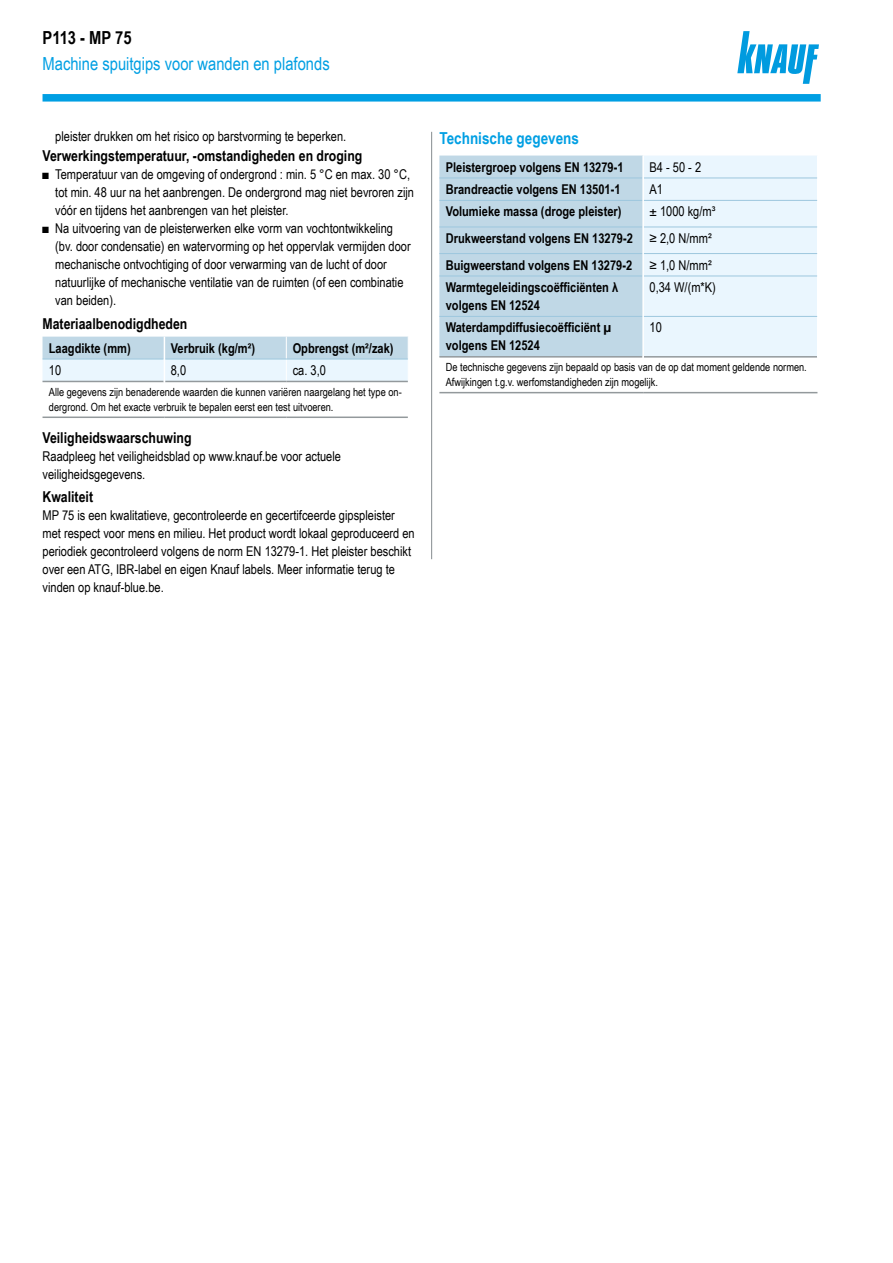
<style>
.page{position:relative;width:893px;height:1263px;background:#fff}
.page>*{position:absolute;margin:0;border:0;box-sizing:border-box;transform-origin:0 0}
.t1{font:18px "Arial Narrow";color:#009fe3}
.t2{font:700 18px "Arial Narrow";color:#000}
.t3{font:700 16.5px "Arial Narrow";color:#009fe3}
.t4{font:700 15px "Arial Narrow";color:#000}
.t5{font:13.5px/18px "Arial Narrow";color:#000}
.t6{font:700 13.5px/26.5px "Arial Narrow";color:#000}
.t7{font:11.25px/15px "Arial Narrow";color:#000}
.s1{font-weight:400}
</style>
<div class="page">
<div style="left:43px;top:94px;width:778px;height:8px;background:#009fe3"></div>
<hr style="left:43px;top:416px;width:121px;height:2px;background:#93999c">
<hr style="left:164px;top:416px;width:122px;height:2px;background:#93999c">
<hr style="left:286px;top:416px;width:122px;height:2px;background:#93999c">
<svg style="left:43px;top:337px;width:365px;height:45px;background:#d1e4ef"></svg>
<hr style="left:439px;top:356px;width:203px;height:2px;background:#93999c">
<hr style="left:644px;top:356px;width:173px;height:2px;background:#93999c">
<hr style="left:439px;top:392px;width:204px;height:1px;background:#93999c">
<hr style="left:643px;top:392px;width:174px;height:1px;background:#93999c">
<svg style="left:439px;top:156px;width:379px;height:201px;background:#d2e5f0"></svg>
<hr style="left:817px;top:276px;width:1px;height:40px;background:#fff">
<hr style="left:817px;top:316px;width:1px;height:42px;background:#fff">
<hr style="left:439px;top:178px;width:203px;height:1px;background:#9dc7de">
<hr style="left:644px;top:178px;width:173px;height:1px;background:#9dc7de">
<hr style="left:439px;top:200px;width:203px;height:1px;background:#9dc7de">
<hr style="left:644px;top:200px;width:173px;height:1px;background:#9dc7de">
<hr style="left:439px;top:227px;width:203px;height:1px;background:#9dc7de">
<hr style="left:644px;top:227px;width:173px;height:1px;background:#9dc7de">
<hr style="left:439px;top:253px;width:203px;height:1px;background:#9dc7de">
<hr style="left:644px;top:253px;width:173px;height:1px;background:#9dc7de">
<hr style="left:439px;top:276px;width:203px;height:1px;background:#9dc7de">
<hr style="left:644px;top:276px;width:173px;height:1px;background:#9dc7de">
<hr style="left:439px;top:316px;width:203px;height:1px;background:#9dc7de">
<hr style="left:644px;top:316px;width:173px;height:1px;background:#9dc7de">
<hr style="left:642px;top:156px;width:2px;height:22px;background:#fff">
<hr style="left:642px;top:178px;width:2px;height:22px;background:#fff">
<hr style="left:642px;top:200px;width:2px;height:27px;background:#fff">
<hr style="left:642px;top:227px;width:2px;height:27px;background:#fff">
<hr style="left:642px;top:254px;width:2px;height:22px;background:#fff">
<hr style="left:642px;top:276px;width:2px;height:40px;background:#fff">
<hr style="left:642px;top:316px;width:2px;height:42px;background:#fff">
<hr style="left:431px;top:132px;width:1px;height:427px;background:#93999c">
<svg style="left:737px;top:31px;width:82px;height:53px"></svg>
<h1 class="t2" style="left:43px;top:25px;width:91px">P113 - MP 75</h1>
<h1 class="t1" style="left:43px;top:51px;width:289px">Machine spuitgips voor wanden en plafonds</h1>
<p class="t5" style="left:55px;top:127px;width:293px">pleister drukken om het risico op barstvorming te beperken.</p>
<p class="t4" style="left:43px;top:145px;width:321px">Verwerkingstemperatuur, -omstandigheden en droging</p>
<p class="t5" style="left:55px;top:165px;width:360px;text-indent:-13px">■ Temperatuur van de omgeving of ondergrond : min. 5 °C en max. 30 °C, tot min. 48 uur na het aanbrengen. De ondergrond mag niet bevroren zijn vóór en tijdens het aanbrengen van het pleister.</p>
<p class="t5" style="left:55px;top:219px;width:357px;text-indent:-13px">■ Na uitvoering van de pleisterwerken elke vorm van vochtontwikkeling (bv. door condensatie) en watervorming op het oppervlak vermijden door mechanische ontvochtiging of door verwarming van de lucht of door natuurlijke of mechanische ventilatie van de ruimten (of een combinatie van beiden).</p>
<p class="t4" style="left:43px;top:312px;width:146px">Materiaalbenodigdheden</p>
<p class="t6" style="left:49px;top:334px;width:83px">Laagdikte (mm)</p>
<p class="t6" style="left:171px;top:334px;width:86px">Verbruik (kg/m²)</p>
<p class="t6" style="left:293px;top:334px;width:102px">Opbrengst (m²/zak)</p>
<p class="t5" style="left:49px;top:361px;width:14px">10</p>
<p class="t5" style="left:171px;top:361px;width:17px">8,0</p>
<p class="t5" style="left:293px;top:361px;width:35px">ca. 3,0</p>
<p class="t7" style="left:49px;top:384px;width:354px">Alle gegevens zijn benaderende waarden die kunnen variëren naargelang het type on&shy;dergrond. Om het exacte verbruik te bepalen eerst een test uitvoeren.</p>
<p class="t4" style="left:43px;top:426px;width:151px">Veiligheidswaarschuwing</p>
<p class="t5" style="left:43px;top:446px;width:300px">Raadpleeg het veiligheidsblad op www.knauf.be voor actuele veiligheidsgegevens.</p>
<p class="t4" style="left:43px;top:485px;width:52px">Kwaliteit</p>
<p class="t5" style="left:43px;top:506px;width:374px">MP 75 is een kwalitatieve, gecontroleerde en gecertifceerde gipspleister met respect voor mens en milieu. Het product wordt lokaal geproduceerd en periodiek gecontroleerd volgens de norm EN 13279-1. Het pleister beschikt over een ATG, IBR-label en eigen Knauf labels. Meer informatie terug te vinden op knauf-blue.be.</p>
<p class="t3" style="left:439px;top:125px;width:141px">Technische gegevens</p>
<p class="t6" style="left:446px;top:153px;width:179px">Pleistergroep volgens EN 13279-1</p>
<p class="t5" style="left:649px;top:157px;width:53px">B4 - 50 - 2</p>
<p class="t6" style="left:446px;top:175px;width:176px">Brandreactie volgens EN 13501-1</p>
<p class="t5" style="left:649px;top:180px;width:15px">A1</p>
<p class="t6" style="left:446px;top:198px;width:177px">Volumieke massa (droge pleister)</p>
<p class="t6" style="left:446px;top:198px;width:271px;text-indent:204px"><span class="s1">± 1000 kg/m³<br></span>Drukweerstand volgens EN 13279-2 <span class="s1">≥ 2,0 N/mm²<br></span>Buigweerstand volgens EN 13279-2</p>
<p class="t5" style="left:649px;top:255px;width:64px">≥ 1,0 N/mm²</p>
<p class="t6" style="left:446px;top:278px;width:174px;line-height:18px">Warmtegeleidingscoëfficiënten λ volgens EN 12524</p>
<p class="t5" style="left:649px;top:278px;width:68px">0,34 W/(m*K)</p>
<p class="t6" style="left:446px;top:318px;width:167px;line-height:18px">Waterdampdiffusiecoëfficiënt µ volgens EN 12524</p>
<p class="t5" style="left:649px;top:318px;width:14px">10</p>
<p class="t7" style="left:446px;top:359px;width:363px">De technische gegevens zijn bepaald op basis van de op dat moment geldende normen.<br>Afwijkingen t.g.v. werfomstandigheden zijn mogelijk.</p>
</div>
